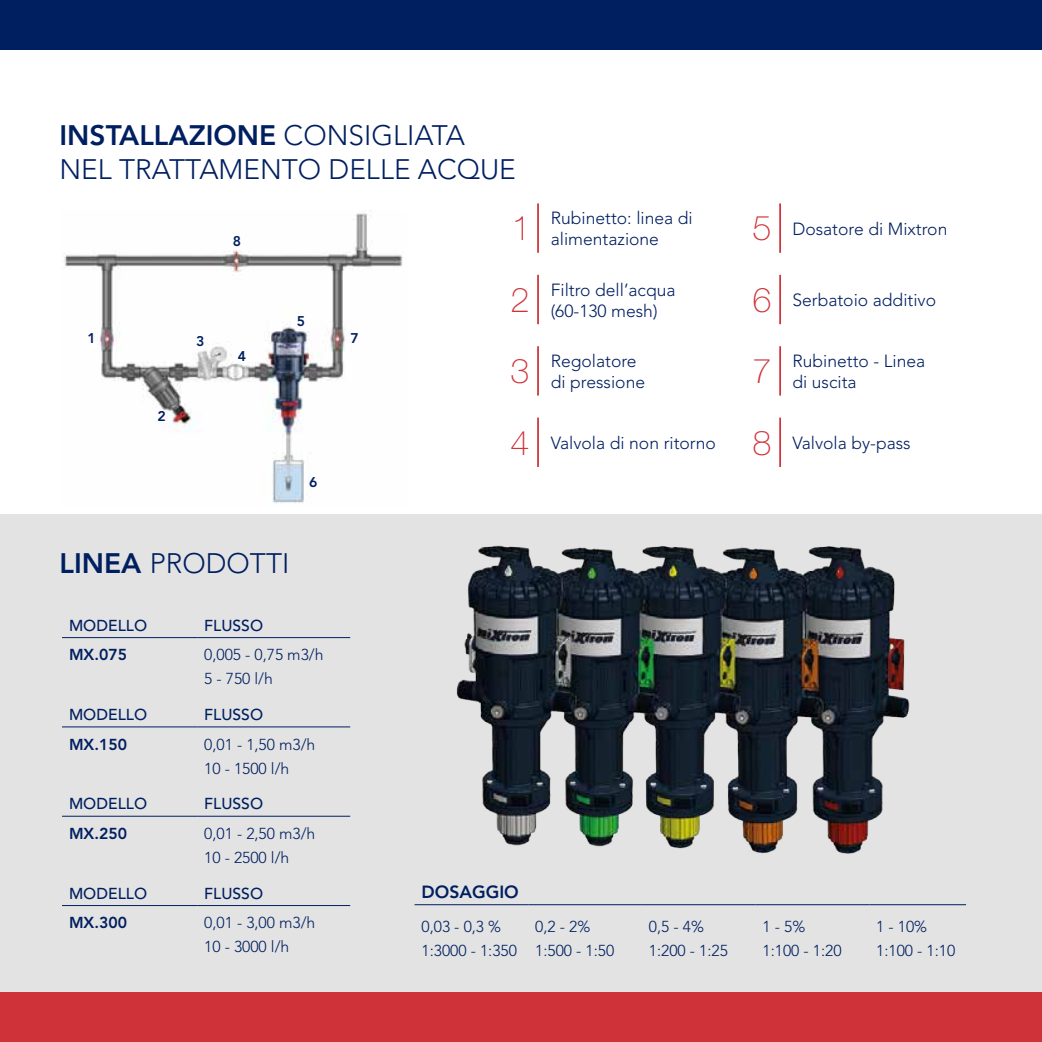
<style>
.page{position:relative;width:1042px;height:1042px;background:#fff}
.page>*{position:absolute;margin:0;border:0;box-sizing:border-box;transform-origin:0 0}
.t1{font:100 34.12px/71.4px "Helvetica Neue LT Std";color:#cf3339;text-align:justify}
.t2{font:300 28px/33.6px "Avenir";color:#001f60}
.t3{font:300 17.5px/21px "Avenir";color:#001f60}
.t4{font:800 17.5px "Avenir";color:#001f60}
.t5{font:300 15.75px/24px "Avenir";color:#001f60}
.t6{font:500 15.75px "Avenir";color:#001f60}
.t7{font:800 15.75px "Avenir";color:#001f60}
.t8{font:800 14px "Avenir";color:#001f60}
.s1{font-weight:800}
</style>
<div class="page">
<div style="left:0;top:514px;width:1042px;height:528px;background:#e3e3e3"></div>
<div style="left:0;top:0;width:1042px;height:50px;background:#001f60"></div>
<div style="left:0;top:992px;width:1042px;height:50px;background:#cf3339"></div>
<img style="left:64px;top:210px;width:339px;height:294px">
<hr style="left:537px;top:203px;width:2px;height:50px;background:#cf3339">
<hr style="left:537px;top:275px;width:2px;height:49px;background:#cf3339">
<hr style="left:537px;top:346px;width:2px;height:49px;background:#cf3339">
<hr style="left:537px;top:418px;width:2px;height:49px;background:#cf3339">
<hr style="left:779px;top:203px;width:2px;height:50px;background:#cf3339">
<hr style="left:779px;top:275px;width:2px;height:49px;background:#cf3339">
<hr style="left:779px;top:346px;width:2px;height:49px;background:#cf3339">
<hr style="left:779px;top:418px;width:2px;height:49px;background:#cf3339">
<img style="left:456px;top:545px;width:454px;height:309px">
<hr style="left:414px;top:904px;width:114px;height:1px;background:#001f60">
<hr style="left:528px;top:904px;width:114px;height:1px;background:#001f60">
<hr style="left:642px;top:904px;width:113px;height:1px;background:#001f60">
<hr style="left:755px;top:904px;width:114px;height:1px;background:#001f60">
<hr style="left:869px;top:904px;width:97px;height:1px;background:#001f60">
<hr style="left:62px;top:637px;width:135px;height:1px;background:#001f60">
<hr style="left:197px;top:637px;width:153px;height:1px;background:#001f60">
<hr style="left:62px;top:726px;width:135px;height:1px;background:#001f60">
<hr style="left:197px;top:726px;width:153px;height:1px;background:#001f60">
<hr style="left:62px;top:816px;width:135px;height:1px;background:#001f60">
<hr style="left:197px;top:816px;width:153px;height:1px;background:#001f60">
<hr style="left:62px;top:905px;width:135px;height:1px;background:#001f60">
<hr style="left:197px;top:905px;width:153px;height:1px;background:#001f60">
<h2 class="t2" style="left:60px;top:119px;width:458px"><span class="s1">INSTALLAZIONE</span> CONSIGLIATA<br>NEL TRATTAMENTO DELLE ACQUE</h2>
<h1 class="t1" style="left:510px;top:192px;width:22px">1<br>2<br>3<br>4</h1>
<h1 class="t1" style="left:752px;top:192px;width:21px">5<br>6<br>7<br>8</h1>
<p class="t3" style="left:551px;top:208px;width:143px">Rubinetto: linea di alimentazione</p>
<p class="t3" style="left:551px;top:279px;width:126px">Filtro dell’acqua (60-130 mesh)</p>
<p class="t3" style="left:551px;top:350px;width:96px">Regolatore di pressione</p>
<p class="t8" style="left:233px;top:233px;width:10px">8</p>
<p class="t8" style="left:297px;top:312px;width:10px">5</p>
<p class="t8" style="left:87px;top:330px;width:10px">1</p>
<p class="t8" style="left:350px;top:330px;width:10px">7</p>
<p class="t8" style="left:196px;top:332px;width:10px">3</p>
<p class="t8" style="left:238px;top:348px;width:10px">4</p>
<p class="t8" style="left:157px;top:408px;width:10px">2</p>
<p class="t3" style="left:551px;top:432px;width:167px">Valvola di non ritorno</p>
<p class="t8" style="left:309px;top:474px;width:10px">6</p>
<p class="t3" style="left:792px;top:218px;width:157px">Dosatore di Mixtron</p>
<p class="t3" style="left:792px;top:290px;width:145px">Serbatoio additivo</p>
<p class="t3" style="left:792px;top:350px;width:134px">Rubinetto - Linea di uscita</p>
<p class="t3" style="left:792px;top:432px;width:120px">Valvola by-pass</p>
<h2 class="t2" style="left:60px;top:546px;width:231px"><span class="s1">LINEA</span> PRODOTTI</h2>
<p class="t6" style="left:69px;top:616px;width:80px">MODELLO</p>
<p class="t6" style="left:204px;top:616px;width:60px">FLUSSO</p>
<p class="t7" style="left:69px;top:645px;width:60px">MX.075</p>
<p class="t5" style="left:204px;top:643px;width:121px">0,005 - 0,75 m3/h<br>5 - 750 l/h</p>
<p class="t6" style="left:69px;top:705px;width:80px">MODELLO</p>
<p class="t6" style="left:204px;top:705px;width:60px">FLUSSO</p>
<p class="t7" style="left:69px;top:735px;width:60px">MX.150</p>
<p class="t5" style="left:204px;top:732px;width:113px">0,01 - 1,50 m3/h<br>10 - 1500 l/h</p>
<p class="t6" style="left:69px;top:794px;width:80px">MODELLO</p>
<p class="t6" style="left:204px;top:794px;width:60px">FLUSSO</p>
<p class="t7" style="left:69px;top:824px;width:60px">MX.250</p>
<p class="t5" style="left:204px;top:821px;width:113px">0,01 - 2,50 m3/h<br>10 - 2500 l/h</p>
<p class="t6" style="left:69px;top:884px;width:80px">MODELLO</p>
<p class="t6" style="left:204px;top:884px;width:60px">FLUSSO</p>
<p class="t7" style="left:69px;top:913px;width:60px">MX.300</p>
<p class="t5" style="left:204px;top:911px;width:113px">0,01 - 3,00 m3/h<br>10 - 3000 l/h</p>
<p class="t4" style="left:421px;top:881px;width:99px">DOSAGGIO</p>
<p class="t5" style="left:421px;top:915px;width:81px">0,03 - 0,3 %</p>
<p class="t5" style="left:535px;top:915px;width:56px">0,2 - 2%</p>
<p class="t5" style="left:649px;top:915px;width:56px">0,5 - 4%</p>
<p class="t5" style="left:762px;top:915px;width:44px">1 - 5%</p>
<p class="t5" style="left:876px;top:915px;width:52px">1 - 10%</p>
<p class="t5" style="left:421px;top:939px;width:194px">1:3000 - 1:350 1:500 - 1:50</p>
<p class="t5" style="left:649px;top:939px;width:80px">1:200 - 1:25</p>
<p class="t5" style="left:762px;top:939px;width:80px">1:100 - 1:20</p>
<p class="t5" style="left:876px;top:939px;width:80px">1:100 - 1:10</p>
</div>
